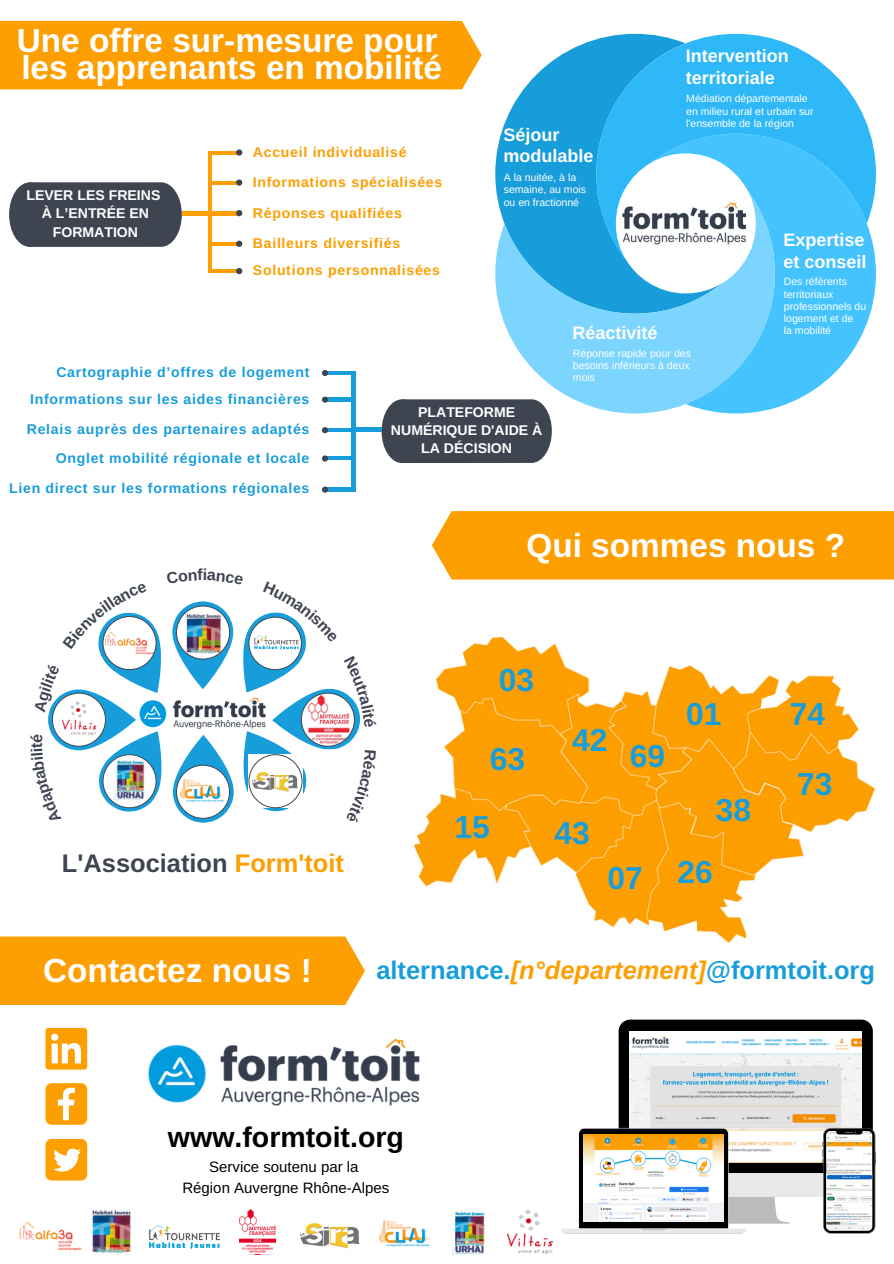
<style>
.page{position:relative;width:894px;height:1264px;background:#fff}
.page>*{position:absolute;margin:0;border:0;box-sizing:border-box;transform-origin:0 0}
.t1{font:700 33.3px/27px "Arimo";color:#fff}
.t2{font:700 31.8px "Arimo";color:#189ddb}
.t3{font:700 28.5px "Arimo";color:#000}
.t4{font:700 25.5px "Arimo";color:#189ddb}
.t5{font:700 25.5px "Arimo";color:#3f4451}
.t6{font:700 18px/21.5px "Arimo";color:#fff}
.t7{font:700 15.9px "Arimo";color:#3f4451}
.t8{font:15px/20.2px "Arimo";color:#000;text-align:center}
.t9{font:700 14.1px/26.7px "Arimo";letter-spacing:.05em;color:#189ddb;text-align:right}
.t10{font:700 14.1px/30.5px "Arimo";letter-spacing:.05em;color:#fd9e01}
.t11{font:700 14.1px/18.1px "Arimo";color:#fff;text-align:center}
.t12{font:10.5px/12.3px "Arimo";color:#fff}
.s1{color:#fd9e01}
.s2{font-style:italic;color:#fd9e01}
</style>
<div class="page">
<svg style="left:45px;top:1083px;width:42px;height:41px;background:#fdb031"></svg>
<svg style="left:45px;top:1138px;width:42px;height:42px"></svg>
<svg style="left:561px;top:1019px;width:315px;height:214px"></svg>
<div style="left:432px;top:511px;width:461px;height:68px;background:#fd9e01"></div>
<div style="left:0;top:21px;width:481px;height:68px;background:#fd9e01"></div>
<div style="left:45px;top:1027px;width:42px;height:42px;background:#fd9e01;border-radius:3px"></div>
<svg style="left:51px;top:1033px;width:30px;height:30px"></svg>
<img style="left:148px;top:1038px;width:272px;height:68px">
<img style="left:414px;top:636px;width:461px;height:307px">
<div style="left:0;top:936px;width:365px;height:68px;background:#fd9e01"></div>
<svg style="left:495px;top:39px;width:101px;height:152px;fill:#189ddb"></svg>
<svg style="left:596px;top:34px;width:274px;height:157px;background:#48bef5"></svg>
<svg style="left:495px;top:191px;width:155px;height:222px;background:#69c6f1"></svg>
<svg style="left:650px;top:134px;width:225px;height:279px;fill:#44c3ff"></svg>
<img style="left:620px;top:199px;width:130px;height:49px">
<svg style="left:9px;top:182px;width:173px;height:65px;background:#4a4f5b"></svg>
<hr style="left:208px;top:151px;width:4px;height:122px;background:#fd9e01">
<hr style="left:182px;top:212px;width:30px;height:3px;background:#fd9e01">
<svg style="left:381px;top:399px;width:170px;height:64px;background:#494e5b"></svg>
<hr style="left:352px;top:372px;width:3px;height:119px;background:#189ddb">
<hr style="left:351px;top:428px;width:30px;height:3px;background:#189ddb">
<hr style="left:325px;top:371px;width:30px;height:3px;background:#189ddb">
<svg style="left:322px;top:370px;width:6px;height:6px"></svg>
<hr style="left:325px;top:398px;width:30px;height:3px;background:#189ddb">
<svg style="left:322px;top:396px;width:6px;height:7px"></svg>
<hr style="left:325px;top:428px;width:30px;height:3px;background:#189ddb">
<svg style="left:322px;top:427px;width:6px;height:6px"></svg>
<hr style="left:325px;top:456px;width:30px;height:4px;background:#189ddb">
<svg style="left:322px;top:455px;width:6px;height:6px"></svg>
<hr style="left:325px;top:487px;width:30px;height:4px;background:#189ddb">
<svg style="left:322px;top:486px;width:6px;height:6px"></svg>
<hr style="left:209px;top:212px;width:30px;height:3px;background:#fd9e01">
<svg style="left:236px;top:210px;width:6px;height:6px"></svg>
<hr style="left:209px;top:242px;width:30px;height:4px;background:#fd9e01">
<svg style="left:236px;top:241px;width:6px;height:6px"></svg>
<hr style="left:209px;top:269px;width:30px;height:4px;background:#fd9e01">
<svg style="left:236px;top:268px;width:6px;height:6px"></svg>
<hr style="left:209px;top:181px;width:30px;height:3px;background:#fd9e01">
<svg style="left:236px;top:179px;width:6px;height:7px"></svg>
<hr style="left:209px;top:151px;width:30px;height:3px;background:#fd9e01">
<svg style="left:236px;top:149px;width:6px;height:7px"></svg>
<img style="left:148px;top:1225px;width:72px;height:24px">
<img style="left:19px;top:1221px;width:63px;height:30px">
<img style="left:507px;top:1209px;width:45px;height:45px">
<img style="left:92px;top:1209px;width:39px;height:45px">
<img style="left:300px;top:1223px;width:60px;height:26px">
<img style="left:239px;top:1209px;width:36px;height:44px">
<img style="left:379px;top:1220px;width:53px;height:27px">
<img style="left:451px;top:1211px;width:34px;height:43px">
<svg style="left:48px;top:601px;width:312px;height:222px"></svg>
<h1 class="t1" style="left:17px;top:27px;width:426px">Une offre sur-mesure pour les apprenants en mobilité</h1>
<h3 class="t6" style="left:685px;top:45px;width:104px">Intervention territoriale</h3>
<p class="t12" style="left:686px;top:93px;width:129px">Médiation départementale en milieu rural et urbain sur l'ensemble de la région</p>
<h3 class="t6" style="left:503px;top:124px;width:91px">Séjour modulable</h3>
<p class="t12" style="left:503px;top:171px;width:84px">A la nuitée, à la semaine, au mois ou en fractionné</p>
<h3 class="t10" style="left:253px;top:137px;width:191px">Accueil individualisé<br>Informations spécialisées<br>Réponses qualifiées<br>Bailleurs diversifiés</h3>
<h3 class="t11" style="left:26px;top:186px;width:135px">LEVER LES FREINS<br>À L’ENTRÉE EN<br>FORMATION</h3>
<h3 class="t6" style="left:783px;top:229px;width:85px">Expertise et conseil</h3>
<p class="t12" style="left:783px;top:275px;width:84px">Des référents territoriaux professionnels du logement et de</p>
<h3 class="t10" style="left:253px;top:255px;width:188px">Solutions personnalisées</h3>
<h3 class="t6" style="left:572px;top:322px;width:87px">Réactivité</h3>
<p class="t12" style="left:783px;top:324px;width:49px">la mobilité</p>
<p class="t12" style="left:572px;top:347px;width:119px;text-align:justify">Réponse rapide pour des besoins inférieurs à deux mois</p>
<h3 class="t9" style="left:30px;top:359px;width:281px">Cartographie d’offres de logement<br>Informations sur les aides financières</h3>
<h3 class="t9" style="left:27px;top:415px;width:284px;line-height:28.3px">Relais auprès des partenaires adaptés<br>Onglet mobilité régionale et locale</h3>
<h3 class="t11" style="left:391px;top:403px;width:153px">PLATEFORME<br>NUMÉRIQUE D'AIDE À<br>LA DÉCISION</h3>
<h3 class="t9" style="left:9px;top:474px;width:301px">Lien direct sur les formations régionales</h3>
<h3 class="t7" style="left:203px;top:566px;width:6px">i</h3>
<h3 class="t5" style="left:62px;top:848px;width:283px">L'Association <span class="s1">Form'toit</span></h3>
<h1 class="t1" style="left:526px;top:532px;width:320px">Qui sommes nous ?</h1>
<h2 class="t2" style="left:498px;top:662px;width:37px">03</h2>
<h2 class="t2" style="left:489px;top:741px;width:37px">63</h2>
<h2 class="t2" style="left:572px;top:722px;width:37px">42</h2>
<h2 class="t2" style="left:454px;top:809px;width:37px">15</h2>
<h2 class="t2" style="left:554px;top:814px;width:37px">43</h2>
<h2 class="t2" style="left:629px;top:738px;width:37px">69</h2>
<h2 class="t2" style="left:686px;top:696px;width:37px">01</h2>
<h2 class="t2" style="left:789px;top:696px;width:37px">74</h2>
<h2 class="t2" style="left:715px;top:792px;width:37px">38</h2>
<h2 class="t2" style="left:796px;top:766px;width:37px">73</h2>
<h2 class="t2" style="left:607px;top:857px;width:107px">07 26</h2>
<h1 class="t1" style="left:43px;top:956px;width:270px">Contactez nous !</h1>
<h3 class="t4" style="left:376px;top:955px;width:500px">alternance.<span class="s2">[n°departement]</span>@formtoit.org</h3>
<h3 class="t3" style="left:168px;top:1121px;width:237px">www.formtoit.org</h3>
<h3 class="t8" style="left:182px;top:1156px;width:208px">Service soutenu par la<br>Région Auvergne Rhône-Alpes</h3>
</div>
